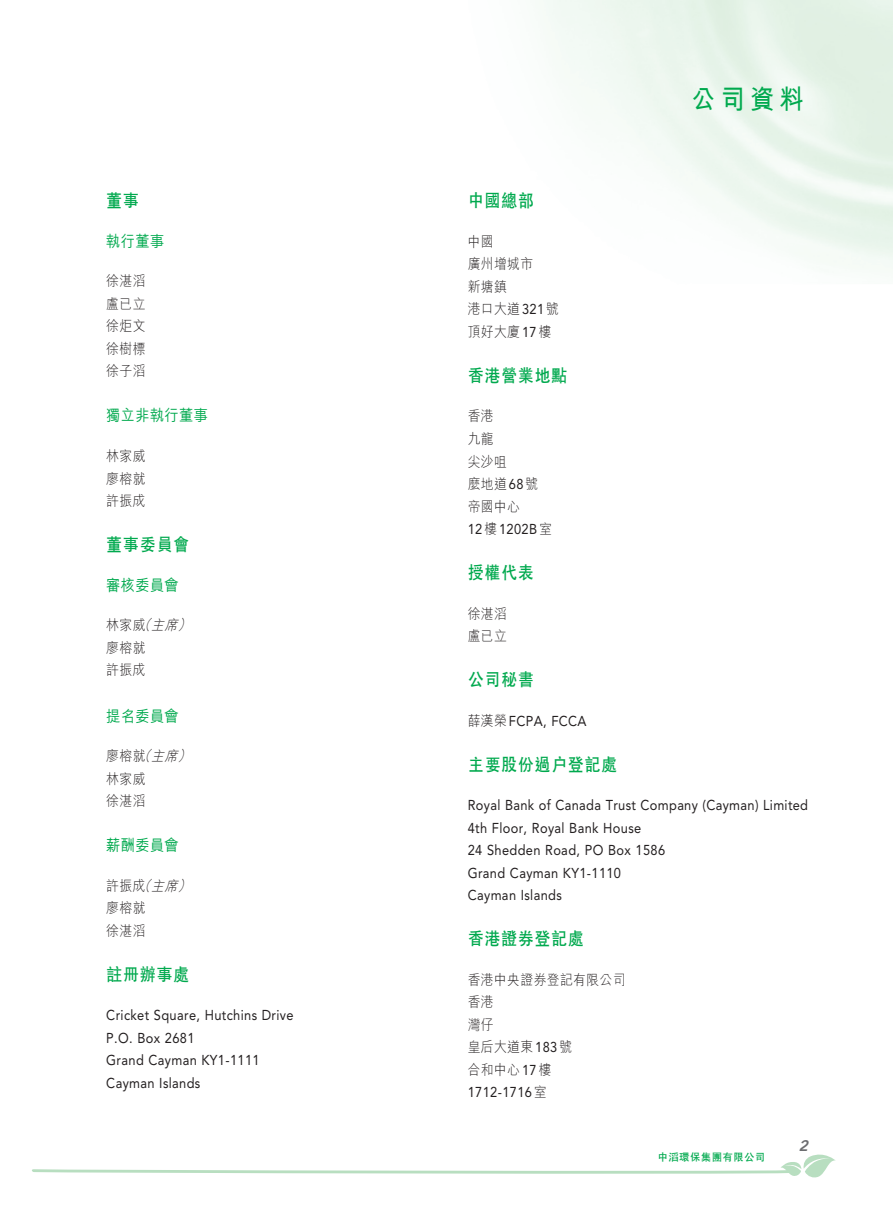
<style>
.page{position:relative;width:893px;height:1212px;background:#fff}
.page>*{position:absolute;margin:0;border:0;box-sizing:border-box;transform-origin:0 0}
.t1{font:700 27px "M Hei HK";color:#00a94e;scale:.9 1}
._3__標題{font:700 18px "C Hei 2 HK";letter-spacing:.03em;color:#00a94e;scale:.9 1}
._4__副標題{font:500 15.75px "M Hei HK";letter-spacing:.03em;color:#00a94e;scale:.9 1}
.t2{font:15px "Trade Gothic LT Std Bd 2 Obl";color:#6c6d70}
._1__內文{font:14.25px "Avenir LT Std";letter-spacing:.03em;color:#231f20;scale:.9 1}
._1__內文-2{font:300 14.25px "M Hei HK";letter-spacing:.03em;color:#231f20;scale:.9 1}
._1__內文-3{font:italic 300 14.25px "M Hei HK";color:#231f20;scale:.9 1}
.t3{font:700 10.5px "C Hei 2 HK";letter-spacing:.03em;color:#00a94e}
.s1{font-style:italic}
.s2{font-family:"Avenir LT Std";font-weight:400}
.s3{font-family:"M Hei HK";font-weight:300}
</style>
<div class="page">
<svg style="left:32px;top:1154px;width:804px;height:24px"></svg>
<p class="_3__標題" style="left:106px;top:192px;width:38px">董事</p>
<p class="_4__副標題" style="left:106px;top:230px;width:66px">執行董事</p>
<p class="_1__內文-2" style="left:106px;top:274px;width:45px">徐湛滔</p>
<p class="_1__內文-2" style="left:106px;top:296px;width:45px">盧已立</p>
<p class="_1__內文-2" style="left:106px;top:319px;width:45px">徐炬文</p>
<p class="_1__內文-2" style="left:106px;top:341px;width:45px">徐樹標</p>
<p class="_1__內文-2" style="left:106px;top:364px;width:45px">徐子滔</p>
<p class="_4__副標題" style="left:106px;top:404px;width:114px">獨立非執行董事</p>
<p class="_1__內文-2" style="left:106px;top:448px;width:45px">林家威</p>
<p class="_1__內文-2" style="left:106px;top:471px;width:45px">廖榕就</p>
<p class="_1__內文-2" style="left:106px;top:493px;width:45px">許振成</p>
<p class="_3__標題" style="left:106px;top:535px;width:94px">董事委員會</p>
<p class="_4__副標題" style="left:106px;top:573px;width:82px">審核委員會</p>
<p class="_1__內文-2" style="left:106px;top:617px;width:84px">林家威<span class="s1">主席</span></p>
<p class="_1__內文-3" style="left:178px;top:617px;width:20px">(</p>
<p class="_1__內文-3" style="left:138px;top:617px;width:20px">（</p>
<p class="_1__內文-2" style="left:106px;top:640px;width:45px">廖榕就</p>
<p class="_1__內文-2" style="left:106px;top:662px;width:45px">許振成</p>
<p class="_4__副標題" style="left:106px;top:704px;width:82px">提名委員會</p>
<p class="_1__內文-2" style="left:106px;top:748px;width:84px">廖榕就<span class="s1">主席</span></p>
<p class="_1__內文-3" style="left:178px;top:748px;width:20px">(</p>
<p class="_1__內文-3" style="left:138px;top:748px;width:20px">（</p>
<p class="_1__內文-2" style="left:106px;top:771px;width:45px">林家威</p>
<p class="_1__內文-2" style="left:106px;top:793px;width:45px">徐湛滔</p>
<p class="_4__副標題" style="left:106px;top:834px;width:82px">薪酬委員會</p>
<p class="_1__內文-2" style="left:106px;top:878px;width:84px">許振成<span class="s1">主席</span></p>
<p class="_1__內文-3" style="left:178px;top:878px;width:20px">(</p>
<p class="_1__內文-3" style="left:138px;top:878px;width:20px">（</p>
<p class="_1__內文-2" style="left:106px;top:900px;width:45px">廖榕就</p>
<p class="_1__內文-2" style="left:106px;top:923px;width:45px">徐湛滔</p>
<p class="_3__標題" style="left:106px;top:965px;width:94px">註冊辦事處</p>
<p class="_1__內文" style="left:106px;top:1007px;width:210px">Cricket Square, Hutchins Drive</p>
<p class="_1__內文" style="left:106px;top:1029px;width:100px">P.O. Box 2681</p>
<p class="_1__內文" style="left:106px;top:1052px;width:172px">Grand Cayman KY1-1111</p>
<p class="_1__內文" style="left:106px;top:1074px;width:106px">Cayman Islands</p>
<h1 class="t1" style="left:691px;top:80px;width:126px">公司資料</h1>
<p class="_3__標題" style="left:468px;top:192px;width:75px">中國總部</p>
<p class="_1__內文-2" style="left:468px;top:234px;width:30px">中國</p>
<p class="_1__內文-2" style="left:468px;top:257px;width:74px">廣州增城市</p>
<p class="_1__內文-2" style="left:468px;top:279px;width:45px">新塘鎮</p>
<p class="_1__內文-2" style="left:468px;top:302px;width:103px">港口大道<span class="s2">321</span>號</p>
<p class="_1__內文-2" style="left:468px;top:324px;width:95px">頂好大廈<span class="s2">17</span>樓</p>
<p class="_3__標題" style="left:468px;top:366px;width:112px">香港營業地點</p>
<p class="_1__內文-2" style="left:468px;top:409px;width:30px">香港</p>
<p class="_1__內文-2" style="left:468px;top:431px;width:30px">九龍</p>
<p class="_1__內文-2" style="left:468px;top:454px;width:45px">尖沙咀</p>
<p class="_1__內文-2" style="left:468px;top:476px;width:80px">麼地道<span class="s2">68</span>號</p>
<p class="_1__內文-2" style="left:468px;top:499px;width:60px">帝國中心</p>
<p class="_1__內文" style="left:468px;top:521px;width:95px">12<span class="s3">樓</span>1202B<span class="s3">室</span></p>
<p class="_3__標題" style="left:468px;top:563px;width:75px">授權代表</p>
<p class="_1__內文-2" style="left:468px;top:606px;width:45px">徐湛滔</p>
<p class="_1__內文-2" style="left:468px;top:628px;width:45px">盧已立</p>
<p class="_3__標題" style="left:468px;top:670px;width:75px">公司秘書</p>
<p class="_1__內文" style="left:468px;top:712px;width:134px"><span class="s3">薛漢榮</span>FCPA, FCCA</p>
<p class="_3__標題" style="left:468px;top:755px;width:168px">主要股份過戶登記處</p>
<p class="_1__內文" style="left:468px;top:797px;width:380px">Royal Bank of Canada Trust Company )Cayman( Limited</p>
<p class="_1__內文" style="left:468px;top:819px;width:194px">4th Floor, Royal Bank House</p>
<p class="_1__內文" style="left:468px;top:842px;width:221px">24 Shedden Road, PO Box 1586</p>
<p class="_1__內文" style="left:468px;top:864px;width:172px">Grand Cayman KY1-1110</p>
<p class="_1__內文" style="left:468px;top:887px;width:106px">Cayman Islands</p>
<p class="_3__標題" style="left:468px;top:929px;width:131px">香港證券登記處</p>
<p class="_1__內文-2" style="left:468px;top:972px;width:177px">香港中央證券登記有限公司</p>
<p class="_1__內文-2" style="left:468px;top:994px;width:30px">香港</p>
<p class="_1__內文-2" style="left:468px;top:1017px;width:30px">灣仔</p>
<p class="_1__內文-2" style="left:468px;top:1039px;width:118px">皇后大道東<span class="s2">183</span>號</p>
<p class="_1__內文-2" style="left:468px;top:1062px;width:95px">合和中心<span class="s2">17</span>樓</p>
<p class="_1__內文" style="left:468px;top:1084px;width:89px">1712-1716<span class="s3">室</span></p>
<p class="t3" style="left:658px;top:1152px;width:109px">中滔環保集團有限公司</p>
<p class="t2" style="left:799px;top:1136px;width:11px">2</p>
</div>
